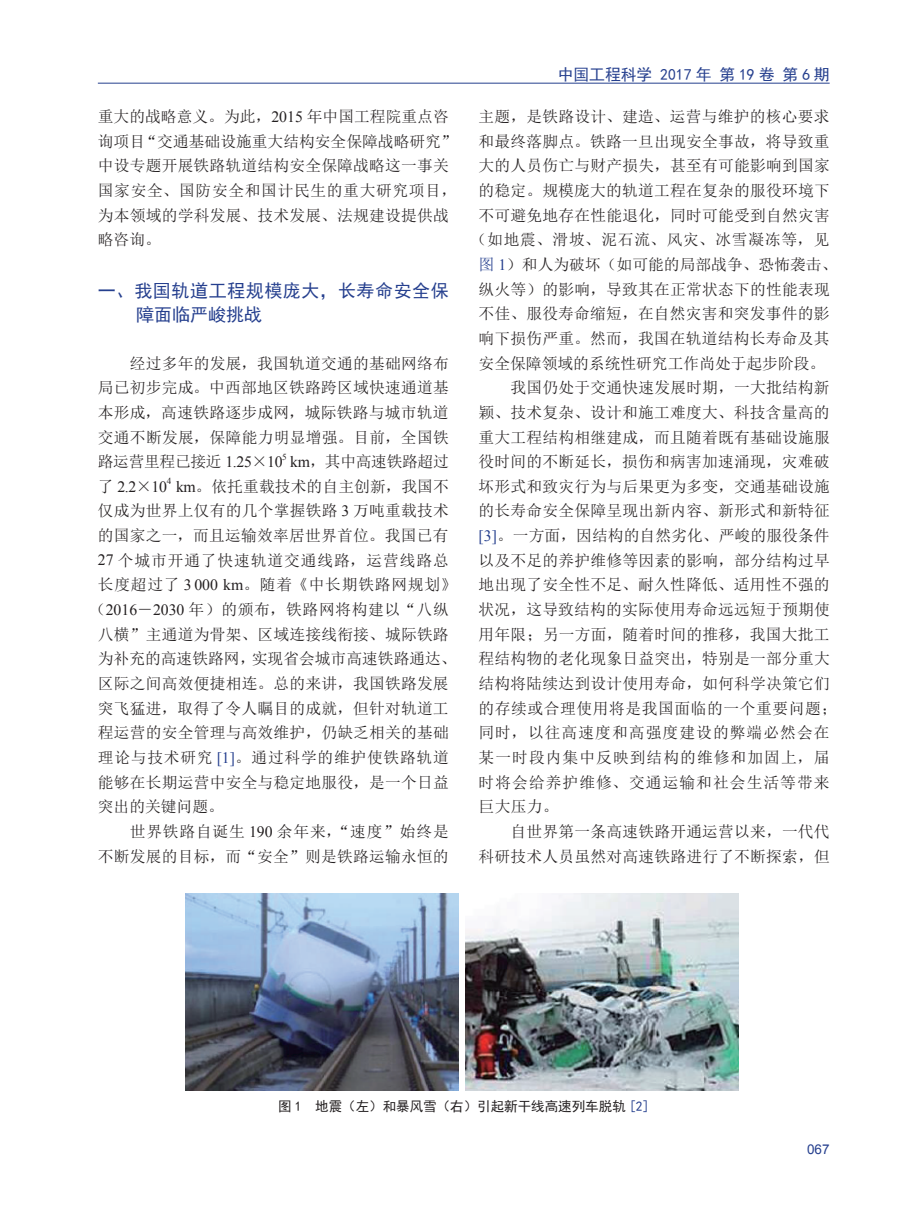
<style>
.page{position:relative;width:919px;height:1217px;background:#fff}
.page>*{position:absolute;margin:0;border:0;box-sizing:border-box;transform-origin:0 0}
.t1{font:18px/24.6px "Sim Hei";letter-spacing:.03em;color:#253f8e}
.t2{font:15.75px/24.6px "Sim Sun";letter-spacing:.015em;color:#231f20}
.t3{font:15.75px "Sim Sun";letter-spacing:.05em;color:#231f20}
.t4{font:15.75px "Sim Sun";letter-spacing:.065em;color:#231f20}
.t5{font:15.75px "Sim Sun";letter-spacing:.04em;color:#231f20}
.t6{font:15.75px "Sim Sun";letter-spacing:.045em;color:#231f20}
.t7{font:15.75px "Sim Sun";letter-spacing:.055em;color:#231f20}
.t8{font:15.75px "Sim Sun";letter-spacing:.035em;color:#231f20}
.t9{font:15.75px "Sim Hei";color:#253f8e}
.t10{font:15.75px "Sim Sun";letter-spacing:-.02em;color:#231f20}
.t11{font:15.75px "Times New Roman";color:#231f20}
.t12{font:13.5px "Sim Hei";color:#231f20}
.t13{font:13.5px "Arial";color:#253f8e}
.t14{font:9.15px "Times New Roman";color:#231f20}
.s1{font-family:"Times New Roman"}
.s2{font-family:"Sim Sun"}
.s3{font-family:"Times New Roman";color:#253f8e}
.s4{color:#253f8e}
</style>
<div class="page">
<hr style="left:98px;top:83px;width:731px;height:1px;background:#253f8e">
<img style="left:185px;top:893px;width:273px;height:197px">
<img style="left:465px;top:893px;width:273px;height:197px">
<p class="t2" style="left:98px;top:104px;width:360px">重大的战略意义。为此，<span class="s1">2015</span> 年中国工程院重点咨询项目“交通基础设施重大结构安全保障战略研究”中设专题开展铁路轨道结构安全保障战略这一事关国家安全、国防安全和国计民生的重大研究项目，为本领域的学科发展、技术发展、法规建设提供战略咨询。</p>
<p class="t1" style="left:136px;top:278px;width:314px;text-indent:-38px">一、我国轨道工程规模庞大，长寿命安全保障面临严峻挑战</p>
<p class="t2" style="left:98px;top:350px;width:352px;text-align:justify;text-indent:32px">经过多年的发展，我国轨道交通的基础网络布局已初步完成。中西部地区铁路跨区域快速通道基本形成，高速铁路逐步成网，城际铁路与城市轨道交通不断发展，保障能力明显增强。目前，全国铁路运营里程已接近 <span class="s1">1.25</span>×<span class="s1">10</span></p>
<p class="t14" style="left:282px;top:450px;width:6px">5</p>
<p class="t10" style="left:290px;top:453px;width:160px"><span class="s1">km</span>，其中高速铁路超过</p>
<p class="t11" style="left:98px;top:476px;width:71px"><span class="s2">了</span> 2.2<span class="s2">×</span>10</p>
<p class="t14" style="left:167px;top:475px;width:6px">4</p>
<p class="t2" style="left:176px;top:474px;width:274px"><span class="s1">km</span>。依托重载技术的自主创新，我国不</p>
<p class="t2" style="left:98px;top:498px;width:352px">仅成为世界上仅有的几个掌握铁路 <span class="s1">3</span> 万吨重载技术</p>
<p class="t2" style="left:98px;top:523px;width:352px">的国家之一，而且运输效率居世界首位。我国已有</p>
<p class="t7" style="left:98px;top:552px;width:352px"><span class="s1">27</span> 个城市开通了快速轨道交通线路，运营线路总</p>
<p class="t3" style="left:98px;top:576px;width:360px">长度超过了 <span class="s1">3 000 km</span>。随着《中长期铁路网规划》</p>
<p class="t5" style="left:90px;top:601px;width:360px">（<span class="s1">2016</span>―<span class="s1">2030</span> 年）的颁布，铁路网将构建以“八纵</p>
<p class="t2" style="left:98px;top:621px;width:352px">八横”主通道为骨架、区域连接线衔接、城际铁路</p>
<p class="t2" style="left:98px;top:646px;width:360px">为补充的高速铁路网，实现省会城市高速铁路通达、</p>
<p class="t2" style="left:98px;top:671px;width:352px">区际之间高效便捷相连。总的来讲，我国铁路发展</p>
<p class="t2" style="left:98px;top:695px;width:352px">突飞猛进，取得了令人瞩目的成就，但针对轨道工</p>
<p class="t2" style="left:98px;top:720px;width:352px">程运营的安全管理与高效维护，仍缺乏相关的基础</p>
<p class="t6" style="left:98px;top:749px;width:352px">理论与技术研究 <span class="s3">[1]</span>。通过科学的维护使铁路轨道</p>
<p class="t2" style="left:98px;top:769px;width:352px">能够在长期运营中安全与稳定地服役，是一个日益</p>
<p class="t2" style="left:98px;top:794px;width:127px">突出的关键问题。</p>
<p class="t3" style="left:130px;top:823px;width:320px">世界铁路自诞生 <span class="s1">190</span> 余年来，“速度”始终是</p>
<p class="t2" style="left:98px;top:843px;width:352px">不断发展的目标，而“安全”则是铁路运输永恒的</p>
<p class="t9" style="left:557px;top:66px;width:273px">中国工程科学 2017 年 第 19 卷 第 6 期</p>
<p class="t2" style="left:478px;top:104px;width:352px">主题，是铁路设计、建造、运营与维护的核心要求</p>
<p class="t2" style="left:478px;top:129px;width:352px">和最终落脚点。铁路一旦出现安全事故，将导致重</p>
<p class="t2" style="left:478px;top:153px;width:352px">大的人员伤亡与财产损失，甚至有可能影响到国家</p>
<p class="t2" style="left:478px;top:178px;width:352px">的稳定。规模庞大的轨道工程在复杂的服役环境下</p>
<p class="t2" style="left:478px;top:203px;width:352px">不可避免地存在性能退化，同时可能受到自然灾害</p>
<p class="t3" style="left:470px;top:232px;width:360px">（如地震、滑坡、泥石流、风灾、冰雪凝冻等，见</p>
<p class="t2" style="left:478px;top:252px;width:360px"><span class="s4">图</span> <span class="s3">1</span>）和人为破坏（如可能的局部战争、恐怖袭击、</p>
<p class="t2" style="left:478px;top:276px;width:352px">纵火等）的影响，导致其在正常状态下的性能表现</p>
<p class="t2" style="left:478px;top:301px;width:352px">不佳、服役寿命缩短，在自然灾害和突发事件的影</p>
<p class="t2" style="left:478px;top:326px;width:352px">响下损伤严重。然而，我国在轨道结构长寿命及其</p>
<p class="t2" style="left:478px;top:350px;width:348px">安全保障领域的系统性研究工作尚处于起步阶段。</p>
<p class="t2" style="left:510px;top:375px;width:320px">我国仍处于交通快速发展时期，一大批结构新</p>
<p class="t2" style="left:478px;top:400px;width:352px">颖、技术复杂、设计和施工难度大、科技含量高的</p>
<p class="t2" style="left:478px;top:424px;width:352px">重大工程结构相继建成，而且随着既有基础设施服</p>
<p class="t2" style="left:478px;top:449px;width:352px">役时间的不断延长，损伤和病害加速涌现，灾难破</p>
<p class="t2" style="left:478px;top:474px;width:352px">坏形式和致灾行为与后果更为多变，交通基础设施</p>
<p class="t2" style="left:478px;top:498px;width:352px">的长寿命安全保障呈现出新内容、新形式和新特征</p>
<p class="t2" style="left:478px;top:523px;width:352px"><span class="s3">[3]</span>。一方面，因结构的自然劣化、严峻的服役条件</p>
<p class="t2" style="left:478px;top:547px;width:352px">以及不足的养护维修等因素的影响，部分结构过早</p>
<p class="t2" style="left:478px;top:572px;width:352px">地出现了安全性不足、耐久性降低、适用性不强的</p>
<p class="t2" style="left:478px;top:597px;width:352px">状况，这导致结构的实际使用寿命远远短于预期使</p>
<p class="t2" style="left:478px;top:621px;width:352px">用年限；另一方面，随着时间的推移，我国大批工</p>
<p class="t2" style="left:478px;top:646px;width:352px">程结构物的老化现象日益突出，特别是一部分重大</p>
<p class="t2" style="left:478px;top:671px;width:352px">结构将陆续达到设计使用寿命，如何科学决策它们</p>
<p class="t8" style="left:478px;top:700px;width:360px">的存续或合理使用将是我国面临的一个重要问题；</p>
<p class="t4" style="left:478px;top:724px;width:352px">同时，以往高速度和高强度建设的弊端必然会在</p>
<p class="t4" style="left:478px;top:749px;width:352px">某一时段内集中反映到结构的维修和加固上，届</p>
<p class="t4" style="left:478px;top:774px;width:352px">时将会给养护维修、交通运输和社会生活等带来</p>
<p class="t2" style="left:478px;top:794px;width:82px">巨大压力。</p>
<p class="t2" style="left:510px;top:818px;width:320px">自世界第一条高速铁路开通运营以来，一代代</p>
<p class="t2" style="left:478px;top:843px;width:352px">科研技术人员虽然对高速铁路进行了不断探索，但</p>
<p class="t12" style="left:278px;top:1098px;width:373px">图 1 地震（左）和暴风雪（右）引起新干线高速列车脱轨 <span class="s4">[2]</span></p>
<p class="t13" style="left:807px;top:1140px;width:24px">067</p>
</div>
